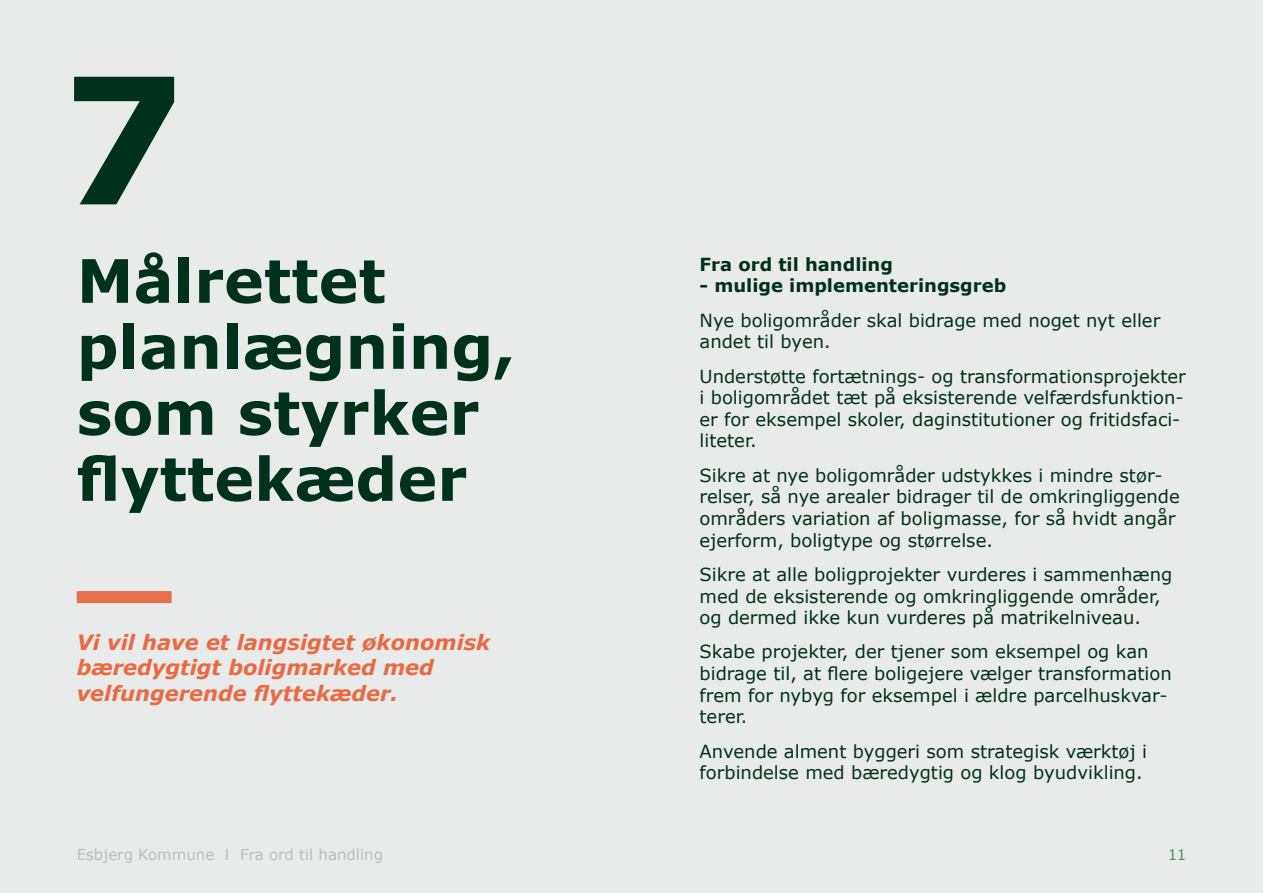
<style>
.page{position:relative;width:1263px;height:893px;background:#e9eaea}
.page>*{position:absolute;margin:0;border:0;box-sizing:border-box;transform-origin:0 0}
.t1{font:700 175.5px "Verdana";color:#00311c}
.t2{font:700 60px/66px "Verdana";color:#00311c}
.t3{font:italic 700 21px/25.5px "Verdana";color:#e86a43}
.t4{font:18px/21.6px "Verdana";color:#00311c}
.t5{font:700 18px "Verdana";color:#00311c}
.t6{font:15px "Verdana";color:#a8a9ad}
.t7{font:15px "Verdana";color:#0c6a32}
</style>
<div class="page">
<div style="left:77px;top:591px;width:95px;height:12px;background:#e9704c"></div>
<p class="t1" style="left:61px;top:16px;width:126px">7</p>
<p class="t2" style="left:77px;top:247px;width:440px">Målrettet planlægning, som styrker flyttekæder</p>
<p class="t3" style="left:77px;top:629px;width:415px">Vi vil have et langsigtet økonomisk bæredygtigt boligmarked med velfungerende flyttekæder.</p>
<p class="t5" style="left:699px;top:251px;width:195px">Fra ord til handling</p>
<p class="t5" style="left:699px;top:273px;width:308px">- mulige implementeringsgreb</p>
<p class="t4" style="left:699px;top:309px;width:462px">Nye boligområder skal bidrage med noget nyt eller andet til byen.</p>
<p class="t4" style="left:699px;top:365px;width:488px">Understøtte fortætnings- og transformationsprojekter i boligområdet tæt på eksisterende velfærdsfunktion&shy;er for eksempel skoler, daginstitutioner og fritidsfaci&shy;liteter.</p>
<p class="t4" style="left:699px;top:464px;width:482px">Sikre at nye boligområder udstykkes i mindre stør&shy;relser, så nye arealer bidrager til de omkringliggende områders variation af boligmasse, for så hvidt angår ejerform, boligtype og størrelse.</p>
<p class="t4" style="left:699px;top:563px;width:474px">Sikre at alle boligprojekter vurderes i sammenhæng med de eksisterende og omkringliggende områder, og dermed ikke kun vurderes på matrikelniveau.</p>
<p class="t4" style="left:699px;top:641px;width:474px">Skabe projekter, der tjener som eksempel og kan bidrage til, at flere boligejere vælger transformation frem for nybyg for eksempel i ældre parcelhuskvar&shy;terer.</p>
<p class="t4" style="left:699px;top:740px;width:449px">Anvende alment byggeri som strategisk værktøj i forbindelse med bæredygtig og klog byudvikling.</p>
<p class="t6" style="left:77px;top:844px;width:308px">Esbjerg Kommune I Fra ord til handling</p>
<p class="t7" style="left:1167px;top:844px;width:21px">11</p>
</div>
